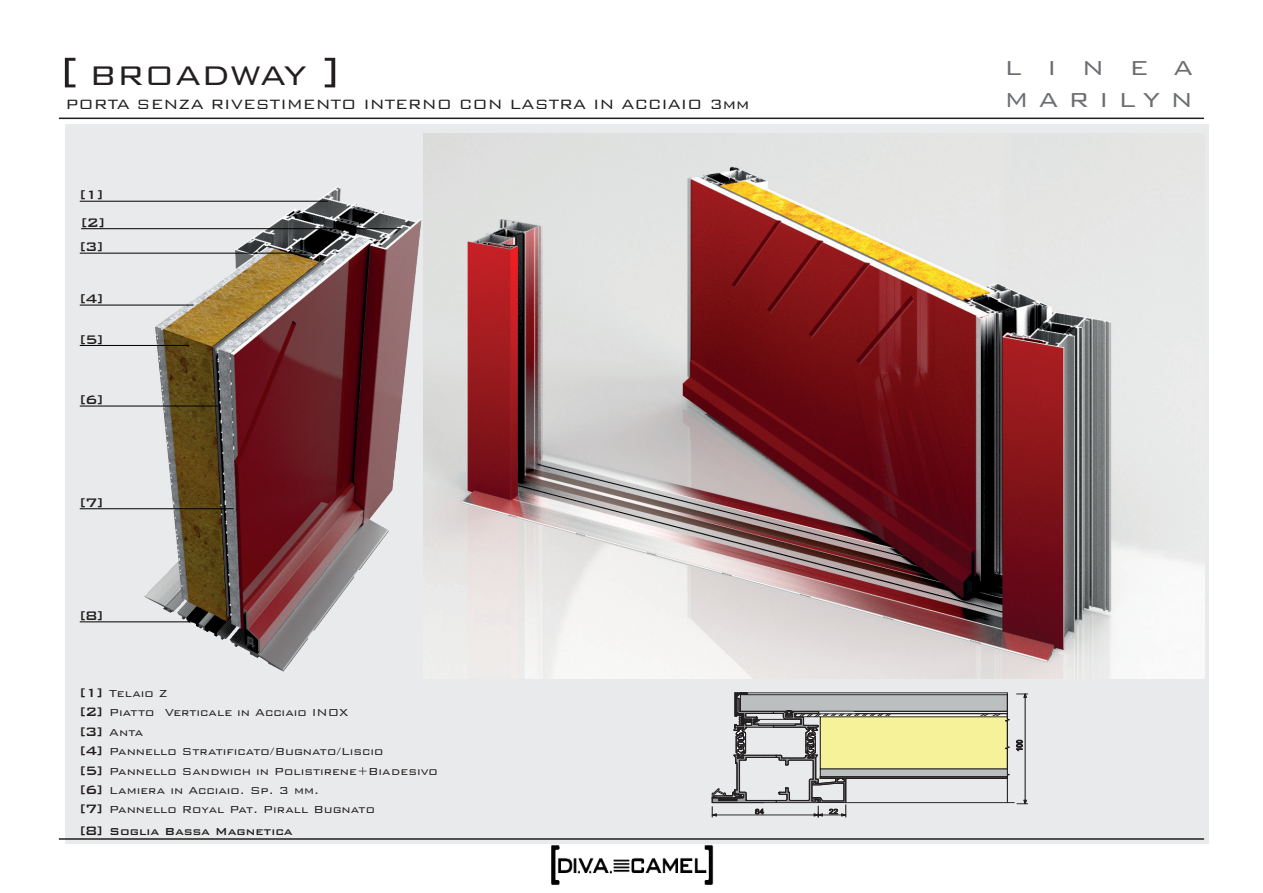
<style>
.page{position:relative;width:1263px;height:893px;background:#fff}
.page>*{position:absolute;margin:0;border:0;box-sizing:border-box;transform-origin:0 0}
.t1{font:300 54px "Bank Gothic BT";color:#231f20}
.t2{font:300 36px "Bank Gothic BT";color:#231f20}
.t3{font:300 27px/32.4px "Bank Gothic BT";letter-spacing:.37em;color:#6c6d70}
.t4{font:300 18px "Bank Gothic BT";color:#231f20}
.t5{font:500 16.5px/27.5px "Bank Gothic BT";color:#231f20}
.t6{font:300 13.5px/19.5px "Bank Gothic BT";color:#231f20}
.t7{font:500 13.5px "Bank Gothic BT";color:#231f20}
.t8{font:7.95px "Arial";color:#231f20;scale:.87 1}
.s1{font-weight:500;font-size:16.2px}
.s2{font-size:16.2px}
</style>
<div class="page">
<div style="left:65px;top:125px;width:1144px;height:719px;background:#e9eaeb"></div>
<img style="left:423px;top:134px;width:781px;height:545px">
<img style="left:79px;top:187px;width:343px;height:485px">
<div style="left:740px;top:695px;width:267px;height:16px;background:#bcbfc0"></div>
<div style="left:820px;top:717px;width:187px;height:52px;background:#f5f299"></div>
<div style="left:820px;top:717px;width:187px;height:52px;border:1px solid #231f20"></div>
<hr style="left:740px;top:693px;width:267px;height:1px;background:#231f20">
<hr style="left:856px;top:713px;width:151px;height:1px;background:#231f20">
<hr style="left:845px;top:802px;width:169px;height:1px;background:#231f20">
<svg style="left:979px;top:693px;width:30px;height:110px"></svg>
<hr style="left:854px;top:711px;width:153px;height:1px;background:#231f20">
<div style="left:820px;top:769px;width:187px;height:8px;background:#bcbfc0"></div>
<div style="left:820px;top:769px;width:187px;height:8px;border:1px solid #231f20"></div>
<div style="left:820px;top:777px;width:187px;height:2px;border:1px solid #231f20"></div>
<svg style="left:1016px;top:693px;width:12px;height:5px"></svg>
<svg style="left:1017px;top:800px;width:11px;height:4px"></svg>
<hr style="left:1025px;top:696px;width:1px;height:106px;background:#231f20">
<svg style="left:1016px;top:740px;width:7px;height:11px"></svg>
<svg style="left:712px;top:692px;width:179px;height:125px"></svg>
<img style="left:551px;top:845px;width:163px;height:40px">
<hr style="left:59px;top:838px;width:1145px;height:2px;background:#231f20">
<hr style="left:59px;top:118px;width:1145px;height:1px;background:#231f20">
<hr style="left:80px;top:201px;width:248px;height:1px;background:#000001">
<hr style="left:81px;top:228px;width:320px;height:1px;background:#000001">
<hr style="left:80px;top:253px;width:226px;height:1px;background:#000001">
<hr style="left:80px;top:305px;width:113px;height:1px;background:#000001">
<hr style="left:80px;top:345px;width:109px;height:1px;background:#000001">
<hr style="left:80px;top:406px;width:138px;height:1px;background:#000001">
<hr style="left:80px;top:508px;width:154px;height:1px;background:#000001">
<hr style="left:80px;top:621px;width:120px;height:1px;background:#000001">
<h1 class="t1" style="left:59px;top:43px;width:21px">[</h1>
<h1 class="t1" style="left:321px;top:43px;width:21px">]</h1>
<h2 class="t2" style="left:89px;top:56px;width:219px">BROADWAY</h2>
<h3 class="t4" style="left:65px;top:94px;width:686px">PORTA SENZA RIVESTIMENTO INTERNO CON LASTRA IN ACCIAIO 3mm</h3>
<p class="t5" style="left:80px;top:181px;width:27px">[1] [2]</p>
<p class="t5" style="left:80px;top:233px;width:25px">[3]</p>
<p class="t5" style="left:80px;top:285px;width:25px">[4]</p>
<p class="t5" style="left:80px;top:325px;width:25px">[5]</p>
<p class="t5" style="left:80px;top:386px;width:25px">[6]</p>
<p class="t5" style="left:80px;top:488px;width:25px">[7]</p>
<p class="t5" style="left:80px;top:601px;width:25px">[8]</p>
<p class="t6" style="left:80px;top:683px;width:360px"><span class="s1">[1]</span> Telaio Z<br><span class="s1">[2]</span> Piatto Verticale in Acciaio INOX<br><span class="s1">[3]</span> Anta<br><span class="s1">[4]</span> Pannello Stratificato/Bugnato/Liscio<br><span class="s1">[5]</span> Pannello Sandwich in Polistirene+Biadesivo <span class="s1">[6]</span> Lamiera in Acciaio. Sp. 3 mm.<br><span class="s1">[7]</span> Pannello Royal Pat. Pirall Bugnato</p>
<p class="t7" style="left:80px;top:824px;width:214px"><span class="s2">[8]</span> Soglia Bassa Magnetica</p>
<h3 class="t3" style="left:1004px;top:51px;width:190px">LINEA<br>MARILYN</h3>
<p class="t8" style="left:1015px;top:751px;width:15px;rotate:-90deg">100</p>
</div>
